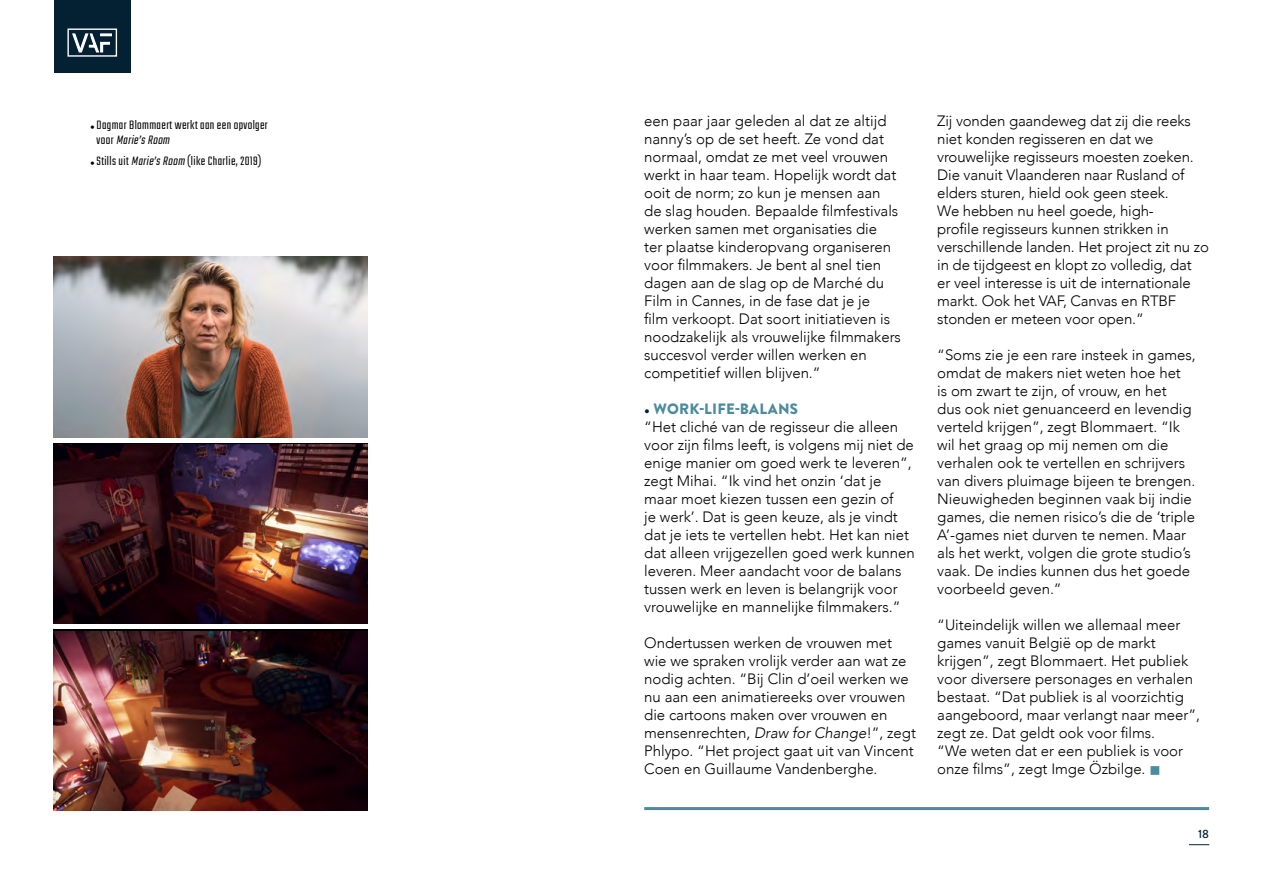
<style>
.page{position:relative;width:1263px;height:893px;background:#fff}
.page>*{position:absolute;margin:0;border:0;box-sizing:border-box;transform-origin:0 0}
.t1{font:300 15px/18px "Avenir";letter-spacing:-.005em;color:#000}
.t2{font:900 15px "Brandon Grotesque";letter-spacing:.015em;color:#4c8a9e}
.t3{font:300 13.5px/15px "Teko";letter-spacing:.03em;color:#000}
.t4{font:500 12px "Brandon Grotesque";color:#042033}
.s1{font-style:italic}
.s2{font-weight:700;color:#042033}
.s3{color:#4c8a9e}
</style>
<div class="page">
<svg style="left:1189px;top:844px;width:20px;height:1px"></svg>
<div style="left:54px;top:0;width:77px;height:72px;background:#042033"></div>
<div style="left:67px;top:29px;width:50px;height:28px;border:1px solid #fff"></div>
<svg style="left:72px;top:33px;width:40px;height:20px"></svg>
<hr style="left:644px;top:807px;width:565px;height:3px;background:#4c8a9e">
<img style="left:53px;top:631px;width:315px;height:179px">
<img style="left:53px;top:445px;width:315px;height:179px">
<img style="left:54px;top:256px;width:314px;height:181px">
<p class="t3" style="left:97px;top:118px;width:173px;text-indent:-6px"><sub>•</sub>Dagmar Blommaert werkt aan een opvolger v o o r <span class="s1">Marie’sRoom</span></p>
<p class="t3" style="left:90px;top:154px;width:173px"><sub>•</sub>Stills uit <span class="s1">Marie’sRoom</span> (like Charlie, 2019)</p>
<p class="t1" style="left:644px;top:112px;width:258px">een paar jaar geleden al dat ze altijd nanny’s op de set heeft. Ze vond dat normaal, omdat ze met veel vrouwen werkt in haar team. Hopelijk wordt dat ooit de norm; zo kun je mensen aan de slag houden. Bepaalde filmfestivals werken samen met organisaties die<br>ter plaatse kinderopvang organiseren voor filmmakers. Je bent al snel tien dagen aan de slag op de Marché du Film in Cannes, in de fase dat je je<br>film verkoopt. Dat soort initiatieven is noodzakelijk als vrouwelijke filmmakers succesvol verder willen werken en competitief willen blijven.”</p>
<p class="t2" style="left:644px;top:398px;width:155px"><span class="s2">•</span> WORK-LIFE-BALANS</p>
<p class="t1" style="left:644px;top:418px;width:272px">“Het cliché van de regisseur die alleen voor zijn films leeft, is volgens mij niet de enige manier om goed werk te leveren”, zegt Mihai. “Ik vind het onzin ‘dat je maar moet kiezen tussen een gezin of<br>je werk’. Dat is geen keuze, als je vindt dat je iets te vertellen hebt. Het kan niet dat alleen vrijgezellen goed werk kunnen leveren. Meer aandacht voor de balans tussen werk en leven is belangrijk voor vrouwelijke en mannelijke filmmakers.”</p>
<p class="t1" style="left:644px;top:634px;width:273px">Ondertussen werken de vrouwen met wie we spraken vrolijk verder aan wat ze nodig achten. “Bij Clin d’oeil werken we nu aan een animatiereeks over vrouwen die cartoons maken over vrouwen en mensenrechten, <span class="s1">Draw for Change</span>!”, zegt Phlypo. “Het project gaat uit van Vincent Coen en Guillaume Vandenberghe.</p>
<p class="t1" style="left:937px;top:112px;width:273px">Zij vonden gaandeweg dat zij die reeks niet konden regisseren en dat we vrouwelijke regisseurs moesten zoeken.<br>Die vanuit Vlaanderen naar Rusland of elders sturen, hield ook geen steek.<br>We hebben nu heel goede, high-<br>profile regisseurs kunnen strikken in verschillende landen. Het project zit nu zo in de tijdgeest en klopt zo volledig, dat<br>er veel interesse is uit de internationale markt. Ook het VAF, Canvas en RTBF stonden er meteen voor open.”</p>
<p class="t1" style="left:937px;top:346px;width:260px">“Soms zie je een rare insteek in games, omdat de makers niet weten hoe het<br>is om zwart te zijn, of vrouw, en het<br>dus ook niet genuanceerd en levendig verteld krijgen”, zegt Blommaert. “Ik wil het graag op mij nemen om die verhalen ook te vertellen en schrijvers van divers pluimage bijeen te brengen.<br>Nieuwigheden beginnen vaak bij indie games, die nemen risico’s die de ‘triple A’-games niet durven te nemen. Maar als het werkt, volgen die grote studio’s vaak. De indies kunnen dus het goede voorbeeld geven.”</p>
<p class="t1" style="left:937px;top:616px;width:264px">“Uiteindelijk willen we allemaal meer games vanuit België op de markt krijgen”, zegt Blommaert. Het publiek voor diversere personages en verhalen bestaat. “Dat publiek is al voorzichtig aangeboord, maar verlangt naar meer”, zegt ze. Dat geldt ook voor films.<br>“We weten dat er een publiek is voor onze films”, zegt Imge Özbilge. <span class="s3">■</span></p>
<p class="t4" style="left:1198px;top:826px;width:12px">18</p>
</div>
